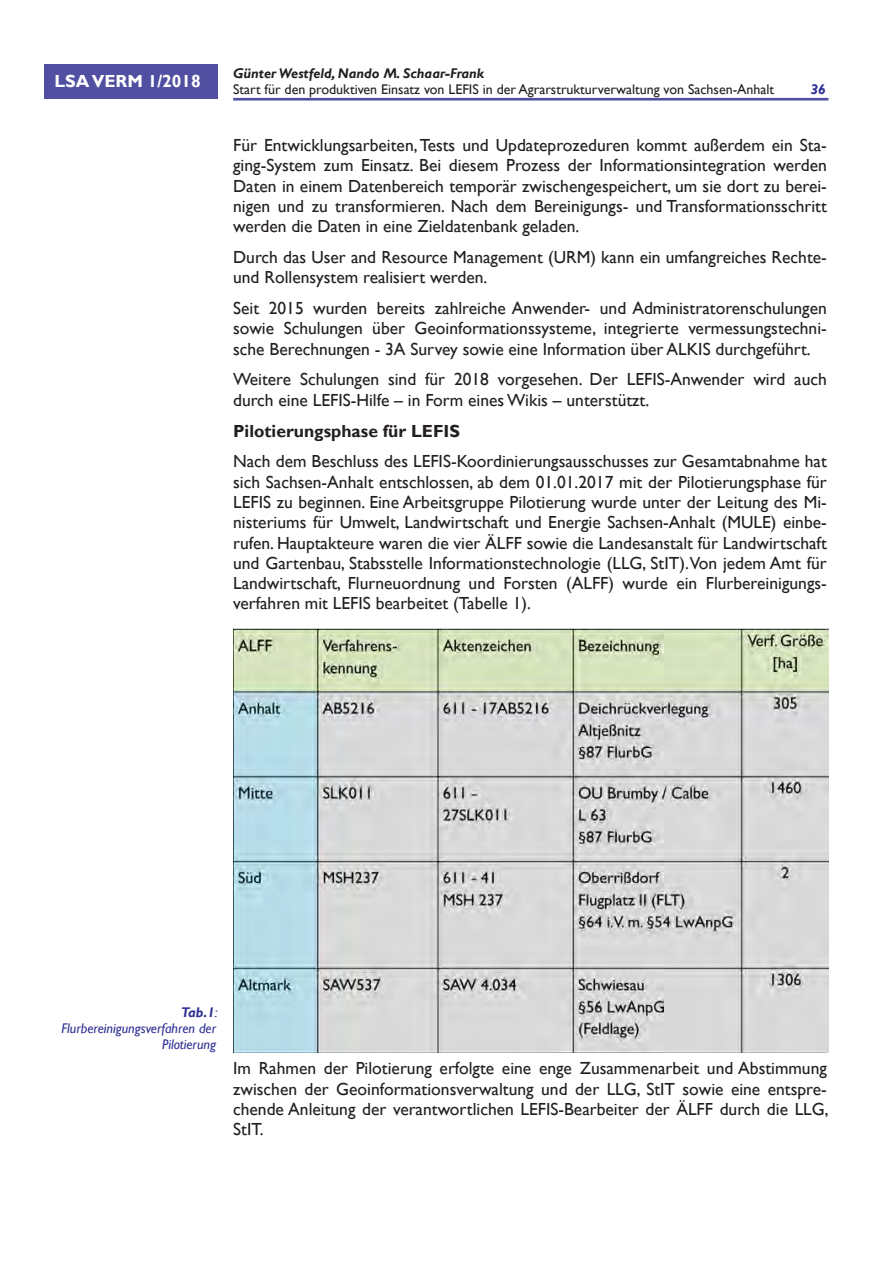
<style>
.page{position:relative;width:888px;height:1270px;background:#fff}
.page>*{position:absolute;margin:0;border:0;box-sizing:border-box;transform-origin:0 0}
.t1{font:17.5px/20.3px "Gill Sans";color:#231f20;text-align:justify}
.t2{font:700 17.5px "Gill Sans";color:#231f20}
.t3{font:700 17.5px "Gill Sans";color:#fff}
.t4{font:14px "Gill Sans";color:#231f20}
.t5{font:italic 14px/16.3px "Gill Sans";color:#2e3092;text-align:right}
.t6{font:italic 700 14px "Gill Sans";color:#231f20}
.t7{font:italic 700 14px "Gill Sans";color:#2e3092}
.s1{font-weight:700}
</style>
<div class="page">
<div style="left:45px;top:64px;width:173px;height:35px;background:#504fa1"></div>
<hr style="left:233px;top:98px;width:595px;height:3px;background:#504fa1">
<img style="left:233px;top:628px;width:595px;height:425px">
<p class="t3" style="left:55px;top:70px;width:148px">LSA VERM 1/2018</p>
<p class="t6" style="left:233px;top:65px;width:252px">Günter Westfeld, Nando M. Schaar-Frank</p>
<p class="t4" style="left:233px;top:81px;width:543px">Start für den produktiven Einsatz von LEFIS in der Agrarstrukturverwaltung von Sachsen-Anhalt</p>
<p class="t7" style="left:811px;top:81px;width:16px">36</p>
<p class="t1" style="left:233px;top:135px;width:595px">Für Entwicklungsarbeiten, Tests und Updateprozeduren kommt außerdem ein Sta&shy;ging-System zum Einsatz. Bei diesem Prozess der Informationsintegration werden Daten in einem Datenbereich temporär zwischengespeichert, um sie dort zu berei&shy;nigen und zu transformieren. Nach dem Bereinigungs- und Transformationsschritt werden die Daten in eine Zieldatenbank geladen.</p>
<p class="t1" style="left:233px;top:247px;width:595px">Durch das User and Resource Management (URM) kann ein umfangreiches Rechte&shy;und Rollensystem realisiert werden.</p>
<p class="t1" style="left:233px;top:298px;width:595px">Seit 2015 wurden bereits zahlreiche Anwender- und Administratorenschulungen sowie Schulungen über Geoinformationssysteme, integrierte vermessungstechni&shy;sche Berechnungen - 3A Survey sowie eine Information über ALKIS durchgeführt.</p>
<p class="t1" style="left:233px;top:370px;width:595px">Weitere Schulungen sind für 2018 vorgesehen. Der LEFIS-Anwender wird auch durch eine LEFIS-Hilfe – in Form einesWikis – unterstützt.</p>
<p class="t2" style="left:233px;top:420px;width:228px">Pilotierungsphase für LEFIS</p>
<p class="t1" style="left:233px;top:452px;width:595px">Nach dem Beschluss des LEFIS-Koordinierungsausschusses zur Gesamtabnahme hat sich Sachsen-Anhalt entschlossen, ab dem 01.01.2017 mit der Pilotierungsphase für LEFIS zu beginnen. Eine Arbeitsgruppe Pilotierung wurde unter der Leitung des Mi&shy;nisteriums für Umwelt, Landwirtschaft und Energie Sachsen-Anhalt (MULE) einbe&shy;rufen. Hauptakteure waren die vier ÄLFF sowie die Landesanstalt für Landwirtschaft und Gartenbau, Stabsstelle Informationstechnologie (LLG, StIT).Von jedem Amt für Landwirtschaft, Flurneuordnung und Forsten (ALFF) wurde ein Flurbereinigungs&shy;verfahren mit LEFIS bearbeitet (Tabelle 1).</p>
<p class="t5" style="left:61px;top:1004px;width:158px"><span class="s1">Tab.1</span>:<br>Flurbereinigungsverfahren der<br>Pilotierung</p>
<p class="t1" style="left:233px;top:1058px;width:597px">Im Rahmen der Pilotierung erfolgte eine enge Zusammenarbeit und Abstimmung zwischen der Geoinformationsverwaltung und der LLG, StIT sowie eine entspre&shy;chende Anleitung der verantwortlichen LEFIS-Bearbeiter der ÄLFF durch die LLG, StIT.</p>
</div>
